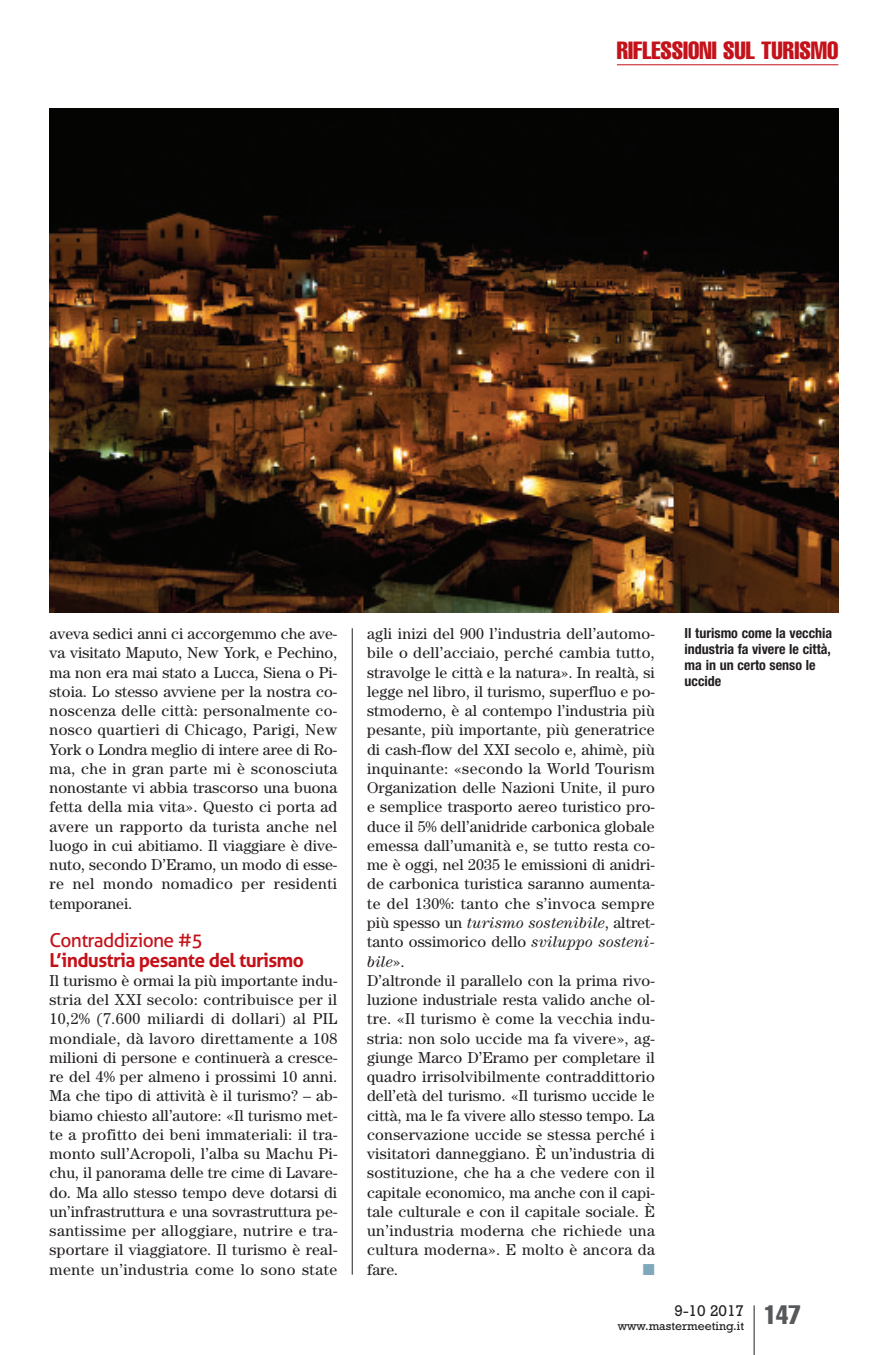
<style>
.page{position:relative;width:893px;height:1355px;background:#fff}
.page>*{position:absolute;margin:0;border:0;box-sizing:border-box;transform-origin:0 0}
.t1{font:extra-condensed 24.5px "Helvetica";color:#c4121a}
.t2{font:700 19.25px "Aller";letter-spacing:-.035em;color:#c4121a}
.t3{font:19.25px "Aller";letter-spacing:-.035em;color:#c4121a}
.t4{font:15.75px/19.2px "Century";letter-spacing:.01em;color:#231f20;text-align:justify}
.t5{font:15.75px "Rockwell";color:#231f20}
.t6{font:15.75px "Zapf Dingbats ITC";color:#7fa8bc}
.t7{font:700 condensed 14px/15.8px "Helvetica Neue";color:#231f20}
.t8{font:12.25px "Rockwell";color:#231f20}
.s1{font-style:italic}
</style>
<div class="page">
<hr style="left:754px;top:1305px;width:1px;height:49px;background:#231f20">
<hr style="left:617px;top:64px;width:221px;height:1px;background:#c4121a">
<hr style="left:352px;top:628px;width:1px;height:646px;background:#231f20">
<img style="left:50px;top:108px;width:788px;height:504px">
<h1 class="t1" style="left:617px;top:42px;width:223px">RIFLESSIONI SUL TURISMO</h1>
<p class="t4" style="left:50px;top:625px;width:289px">aveva sedici anni ci accorgemmo che ave&shy;va visitato Maputo, New York, e Pechino, ma non era mai stato a Lucca, Siena o Pi&shy;stoia. Lo stesso avviene per la nostra co&shy;noscenza delle città: personalmente co&shy;nosco quartieri di Chicago, Parigi, New York o Londra meglio di intere aree di Ro&shy;ma, che in gran parte mi è sconosciuta nonostante vi abbia trascorso una buona fetta della mia vita». Questo ci porta ad avere un rapporto da turista anche nel luogo in cui abitiamo. Il viaggiare è dive&shy;nuto, secondo D’Eramo, un modo di esse&shy;re nel mondo nomadico per residenti temporanei.</p>
<p class="t3" style="left:50px;top:928px;width:155px">Contraddizione #5</p>
<p class="t2" style="left:50px;top:947px;width:256px">L’industria pesante del turismo</p>
<p class="t4" style="left:50px;top:972px;width:289px">Il turismo è ormai la più importante indu&shy;stria del XXI secolo: contribuisce per il 10,2% (7.600 miliardi di dollari) al PIL mondiale, dà lavoro direttamente a 108 milioni di persone e continuerà a cresce&shy;re del 4% per almeno i prossimi 10 anni.<br>Ma che tipo di attività è il turismo? – ab&shy;biamo chiesto all’autore: «Il turismo met&shy;te a profitto dei beni immateriali: il tra&shy;monto sull’Acropoli, l’alba su Machu Pi&shy;chu, il panorama delle tre cime di Lavare&shy;do. Ma allo stesso tempo deve dotarsi di un’infrastruttura e una sovrastruttura pe&shy;santissime per alloggiare, nutrire e tra&shy;sportare il viaggiatore. Il turismo è real&shy;mente un’industria come lo sono state</p>
<p class="t4" style="left:367px;top:625px;width:289px;text-align:left">agli inizi del 900 l’industria dell’automo&shy;bile o dell’acciaio, perché cambia tutto, stravolge le città e la natura». In realtà, si legge nel libro, il turismo, superfluo e po&shy;stmoderno, è al contempo l’industria più pesante, più importante, più generatrice di cash-flow del XXI secolo e, ahimè, più inquinante: «secondo la World Tourism Organization delle Nazioni Unite, il puro e semplice trasporto aereo turistico pro&shy;duce il 5% dell’anidride carbonica globale emessa dall’umanità e, se tutto resta co&shy;me è oggi, nel 2035 le emissioni di anidri&shy;de carbonica turistica saranno aumenta&shy;te del 130%: tanto che s’invoca sempre più spesso un <span class="s1">turismo sostenibile</span>, altret&shy;tanto ossimorico dello <span class="s1">sviluppo sosteni&shy;bile</span>».<br>D’altronde il parallelo con la prima rivo&shy;luzione industriale resta valido anche ol&shy;tre. «Il turismo è come la vecchia indu&shy;stria: non solo uccide ma fa vivere», ag&shy;giunge Marco D’Eramo per completare il quadro irrisolvibilmente contraddittorio dell’età del turismo. «Il turismo uccide le città, ma le fa vivere allo stesso tempo. La conservazione uccide se stessa perché i visitatori danneggiano. È un’industria di sostituzione, che ha a che vedere con il capitale economico, ma anche con il capi&shy;tale culturale e con il capitale sociale. È un’industria moderna che richiede una cultura moderna». E molto è ancora da fare.</p>
<p class="t6" style="left:643px;top:1259px;width:13px">■</p>
<p class="t7" style="left:685px;top:626px;width:149px">Il turismo come la vecchia industria fa vivere le città, ma in un certo senso le uccide</p>
<p class="t5" style="left:674px;top:1305px;width:71px">9-10 2017</p>
<p class="t8" style="left:618px;top:1321px;width:184px">www.mastermeeting.it <sup>147</sup></p>
</div>
